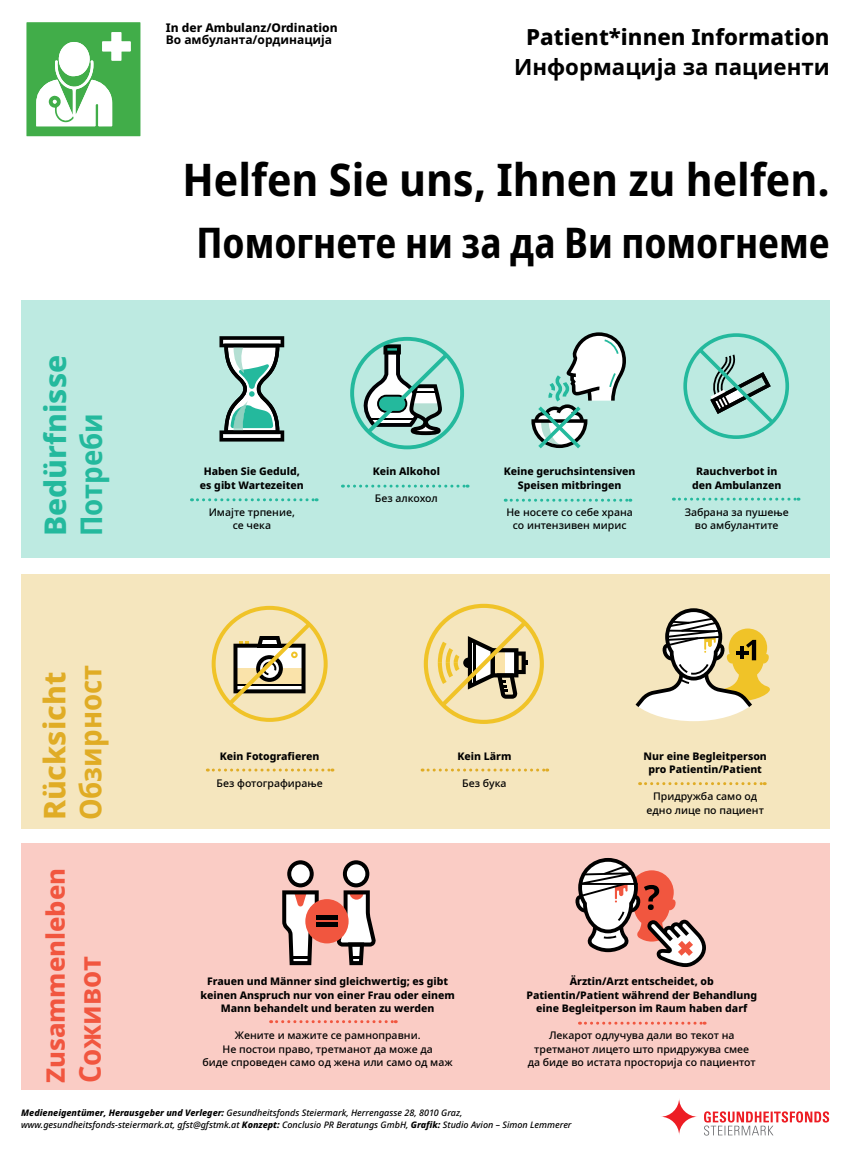
<style>
.page{position:relative;width:851px;height:1149px;background:#fff}
.page>*{position:absolute;margin:0;border:0;box-sizing:border-box;transform-origin:0 0}
.t1{font:700 semi-condensed 45px "Noto Sans";color:#000}
.t2{font:700 condensed 42px "Noto Sans";color:#000}
.t3{font:800 30px "Noto Sans";color:#24b99d}
.t4{font:800 30px "Noto Sans";color:#e0ac25}
.t5{font:700 semi-condensed 30px "Noto Sans";color:#e0ac25}
.t6{font:700 semi-condensed 30px "Noto Sans";color:#24b99d}
.t7{font:700 semi-condensed 30px "Noto Sans";color:#f1563f}
.t8{font:800 25.5px "Noto Sans";color:#f1563f}
.t9{font:800 22.2px "Noto Sans";color:#000}
.t10{font:700 22.2px "Noto Sans";color:#000}
.t11{font:800 12px "Noto Sans";color:#000}
.t12{font:700 12px "Noto Sans";color:#000}
.t13{font:800 10.5px/13.5px "Noto Sans";color:#000;text-align:center}
.t14{font:500 10.5px/13.5px "Noto Sans";color:#000;text-align:center}
.t15{font:italic 500 9px/12px "Noto Sans";color:#000}
.s1{font-weight:800}
</style>
<div class="page">
<div style="left:21px;top:300px;width:808px;height:257px;background:#bdeae1"></div>
<div style="left:21px;top:574px;width:808px;height:254px;background:#f5e6be"></div>
<svg style="left:207px;top:768px;width:126px;height:3px"></svg>
<svg style="left:639px;top:782px;width:126px;height:2px"></svg>
<svg style="left:422px;top:768px;width:125px;height:3px"></svg>
<svg style="left:505px;top:498px;width:125px;height:3px"></svg>
<svg style="left:673px;top:497px;width:125px;height:3px"></svg>
<svg style="left:211px;top:605px;width:116px;height:116px"></svg>
<svg style="left:191px;top:498px;width:126px;height:3px"></svg>
<svg style="left:219px;top:336px;width:65px;height:105px"></svg>
<svg style="left:342px;top:484px;width:126px;height:3px"></svg>
<svg style="left:683px;top:333px;width:106px;height:106px"></svg>
<div style="left:21px;top:842px;width:808px;height:246px;background:#faccc5"></div>
<svg style="left:270px;top:1020px;width:126px;height:2px"></svg>
<svg style="left:579px;top:1021px;width:126px;height:3px"></svg>
<svg style="left:575px;top:858px;width:131px;height:108px"></svg>
<svg style="left:704px;top:1111px;width:125px;height:24px"></svg>
<svg style="left:660px;top:1097px;width:37px;height:37px"></svg>
<svg style="left:350px;top:337px;width:114px;height:112px"></svg>
<svg style="left:531px;top:332px;width:95px;height:116px"></svg>
<svg style="left:423px;top:603px;width:121px;height:120px"></svg>
<svg style="left:635px;top:608px;width:135px;height:113px"></svg>
<svg style="left:736px;top:650px;width:12px;height:4px"></svg>
<hr style="left:740px;top:646px;width:4px;height:12px;background:#000">
<svg style="left:282px;top:860px;width:36px;height:104px"></svg>
<svg style="left:336px;top:860px;width:40px;height:104px"></svg>
<div style="left:305px;top:898px;width:43px;height:45px;background:#f1563f;border-radius:50%"></div>
<hr style="left:316px;top:915px;width:21px;height:4px;background:#000">
<hr style="left:316px;top:922px;width:21px;height:4px;background:#000">
<svg style="left:26px;top:22px;width:115px;height:115px"></svg>
<p class="t11" style="left:166px;top:19px;width:173px">In der Ambulanz/Ordination</p>
<p class="t12" style="left:166px;top:31px;width:168px">Во амбуланта/ординација</p>
<h3 class="t9" style="left:526px;top:21px;width:305px">Patient*innen Information</h3>
<h3 class="t10" style="left:514px;top:51px;width:317px">Информација за пациенти</h3>
<h3 class="t3" style="left:33px;top:536px;width:182px;rotate:-90deg">Bedürfnisse</h3>
<h3 class="t6" style="left:70px;top:536px;width:124px;rotate:-90deg">Потреби</h3>
<h3 class="t4" style="left:33px;top:820px;width:150px;rotate:-90deg">Rücksicht</h3>
<h3 class="t5" style="left:69px;top:820px;width:157px;rotate:-90deg">Обзирност</h3>
<h1 class="t1" style="left:182px;top:147px;width:648px">Helfen Sie uns, Ihnen zu helfen.</h1>
<h2 class="t2" style="left:196px;top:212px;width:634px">Помогнете ни за да Ви помогнеме</h2>
<p class="t13" style="left:200px;top:465px;width:105px">Haben Sie Geduld, es gibt Wartezeiten</p>
<p class="t14" style="left:209px;top:505px;width:88px">Имајте трпение, се чека</p>
<p class="t13" style="left:372px;top:465px;width:69px">Kein Alkohol</p>
<p class="t14" style="left:375px;top:492px;width:64px">Без алкохол</p>
<p class="t13" style="left:503px;top:465px;width:133px">Keine geruchsintensiven<br>Speisen mitbringen</p>
<p class="t14" style="left:506px;top:505px;width:128px">Не носете со себе храна со интензивен мирис</p>
<p class="t13" style="left:692px;top:465px;width:91px">Rauchverbot in den Ambulanzen</p>
<p class="t14" style="left:684px;top:505px;width:106px">Забрана за пушење во амбулантите</p>
<p class="t13" style="left:220px;top:748px;width:101px">Kein Fotografieren</p>
<p class="t14" style="left:216px;top:776px;width:108px">Без фотографирање</p>
<p class="t13" style="left:457px;top:748px;width:56px">Kein Lärm</p>
<p class="t14" style="left:462px;top:776px;width:46px">Без бука</p>
<p class="t13" style="left:643px;top:748px;width:125px">Nur eine Begleitperson pro Patientin/Patient</p>
<p class="t14" style="left:646px;top:789px;width:119px">Придружба само од едно лице по пациент</p>
<h3 class="t8" style="left:37px;top:1082px;width:217px;rotate:-90deg">Zusammenleben</h3>
<h3 class="t7" style="left:69px;top:1082px;width:129px;rotate:-90deg">Соживот</h3>
<p class="t13" style="left:526px;top:974px;width:232px">Ärztin/Arzt entscheidet, ob<br>Patientin/Patient während der Behandlung eine Begleitperson im Raum haben darf</p>
<p class="t14" style="left:527px;top:1028px;width:229px">Лекарот одлучува дали во текот на третманот лицето што придружува смее да биде во истата просторија со пациентот</p>
<p class="t15" style="left:21px;top:1106px;width:551px"><span class="s1">Medieneigentümer, Herausgeber und Verleger:</span> Gesundheitsfonds Steiermark, Herrengasse 28, 8010 Graz, www.gesundheitsfonds-steiermark.at, gfst@gfstmk.at <span class="s1">Konzept:</span> Conclusio PR Beratungs GmbH, <span class="s1">Grafik:</span> Studio Avion – Simon Lemmerer</p>
<p class="t13" style="left:200px;top:974px;width:256px">Frauen und Männer sind gleichwertig; es gibt keinen Anspruch nur von einer Frau oder einem<br>Mann behandelt und beraten zu werden</p>
<p class="t14" style="left:202px;top:1028px;width:252px">Жените и мажите се рамноправни.<br>Не постои право, третманот да може да<br>биде спроведен само од жена или само од маж</p>
</div>
